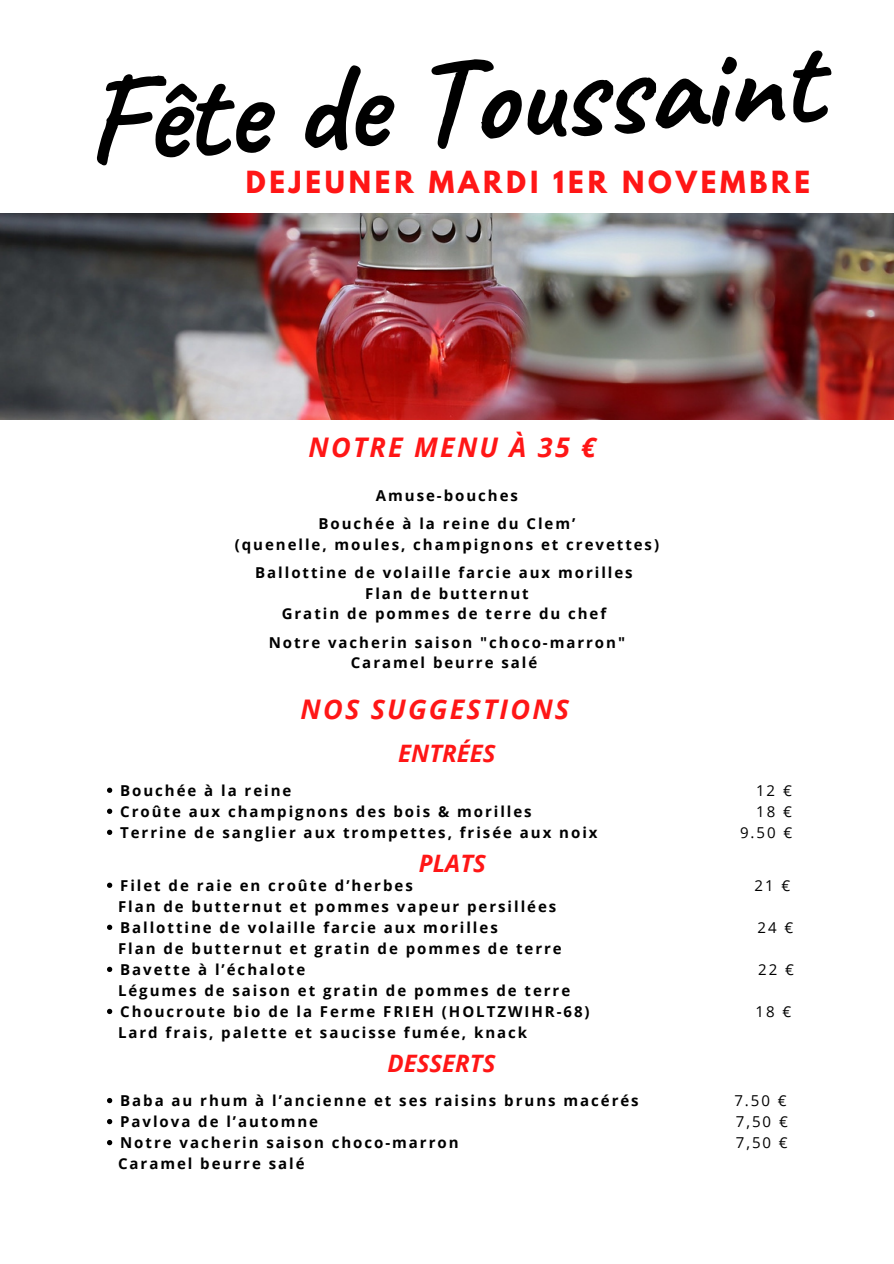
<style>
.page{position:relative;width:894px;height:1264px;background:#fff}
.page>*{position:absolute;margin:0;border:0;box-sizing:border-box;transform-origin:0 0}
.t1{font:700 126.15px "Caveat";color:#000}
.t2{font:italic 700 27px "Open Sans";letter-spacing:.08em;color:#ff1616}
.t3{font:700 27px "League Spartan";letter-spacing:.14em;color:#ff1616}
.t4{font:italic 700 24px "Open Sans";color:#ff1616}
.t5{font:700 15px/28.5px "Open Sans";letter-spacing:.13em;color:#000;text-align:center}
.t6{font:15px "Open Sans";letter-spacing:.13em;color:#000}
</style>
<div class="page">
<img style="left:0;top:213px;width:893px;height:206px">
<svg style="left:107px;top:787px;width:5px;height:6px"></svg>
<svg style="left:107px;top:808px;width:5px;height:6px"></svg>
<svg style="left:107px;top:829px;width:5px;height:6px"></svg>
<svg style="left:107px;top:882px;width:5px;height:5px"></svg>
<svg style="left:107px;top:924px;width:5px;height:6px"></svg>
<svg style="left:107px;top:966px;width:5px;height:6px"></svg>
<svg style="left:107px;top:1008px;width:5px;height:6px"></svg>
<svg style="left:107px;top:1097px;width:5px;height:6px"></svg>
<svg style="left:107px;top:1119px;width:5px;height:5px"></svg>
<svg style="left:107px;top:1140px;width:5px;height:5px"></svg>
<h1 class="t1" style="left:80px;top:40px;width:739px;rotate:-3deg">Fête de Toussaint</h1>
<h2 class="t3" style="left:246px;top:168px;width:565px">DEJEUNER MARDI 1ER NOVEMBRE</h2>
<h2 class="t2" style="left:308px;top:428px;width:289px">NOTRE MENU À 35 €</h2>
<p class="t5" style="left:318px;top:480px;width:258px">Amuse-bouches<br>Bouchée à la reine du Clem’</p>
<p class="t5" style="left:235px;top:529px;width:426px">(quenelle, moules, champignons et crevettes)<br>Ballottine de volaille farcie aux morilles</p>
<p class="t5" style="left:281px;top:582px;width:326px;line-height:20.5px">Flan de butternut<br>Gratin de pommes de terre du chef</p>
<p class="t5" style="left:268px;top:632px;width:358px;line-height:20.5px">Notre vacherin saison "choco-marron"<br>Caramel beurre salé</p>
<h2 class="t2" style="left:300px;top:689px;width:270px">NOS SUGGESTIONS</h2>
<h3 class="t4" style="left:398px;top:736px;width:99px">ENTRÉES</h3>
<p class="t5" style="left:120px;top:775px;width:173px">Bouchée à la reine</p>
<p class="t6" style="left:755px;top:779px;width:37px">12 €</p>
<p class="t5" style="left:120px;top:796px;width:413px">Croûte aux champignons des bois &amp; morilles</p>
<p class="t6" style="left:756px;top:800px;width:37px">18 €</p>
<p class="t5" style="left:120px;top:817px;width:479px">Terrine de sanglier aux trompettes, frisée aux noix</p>
<p class="t6" style="left:739px;top:821px;width:54px">9.50 €</p>
<h3 class="t4" style="left:419px;top:845px;width:68px">PLATS</h3>
<p class="t5" style="left:120px;top:870px;width:294px">Filet de raie en croûte d’herbes</p>
<p class="t6" style="left:754px;top:874px;width:37px">21 €</p>
<p class="t5" style="left:120px;top:912px;width:379px">Ballottine de volaille farcie aux morilles</p>
<p class="t6" style="left:757px;top:916px;width:37px">24 €</p>
<p class="t5" style="left:120px;top:954px;width:187px">Bavette à l’échalote</p>
<p class="t6" style="left:758px;top:958px;width:37px">22 €</p>
<p class="t5" style="left:120px;top:996px;width:471px">Choucroute bio de la Ferme FRIEH (HOLTZWIHR-68)</p>
<p class="t6" style="left:755px;top:1000px;width:37px">18 €</p>
<p class="t5" style="left:118px;top:891px;width:439px">Flan de butternut et pommes vapeur persillées</p>
<p class="t5" style="left:118px;top:933px;width:445px">Flan de butternut et gratin de pommes de terre</p>
<p class="t5" style="left:118px;top:975px;width:453px">Légumes de saison et gratin de pommes de terre</p>
<p class="t5" style="left:118px;top:1017px;width:410px">Lard frais, palette et saucisse fumée, knack</p>
<h3 class="t4" style="left:387px;top:1046px;width:109px">DESSERTS</h3>
<p class="t5" style="left:120px;top:1085px;width:520px">Baba au rhum à l’ancienne et ses raisins bruns macérés</p>
<p class="t6" style="left:734px;top:1089px;width:54px">7.50 €</p>
<p class="t5" style="left:120px;top:1106px;width:199px">Pavlova de l’automne</p>
<p class="t6" style="left:735px;top:1110px;width:53px">7,50 €</p>
<p class="t5" style="left:120px;top:1127px;width:340px">Notre vacherin saison choco-marron</p>
<p class="t6" style="left:735px;top:1131px;width:53px">7,50 €</p>
<p class="t5" style="left:118px;top:1148px;width:188px">Caramel beurre salé</p>
</div>
